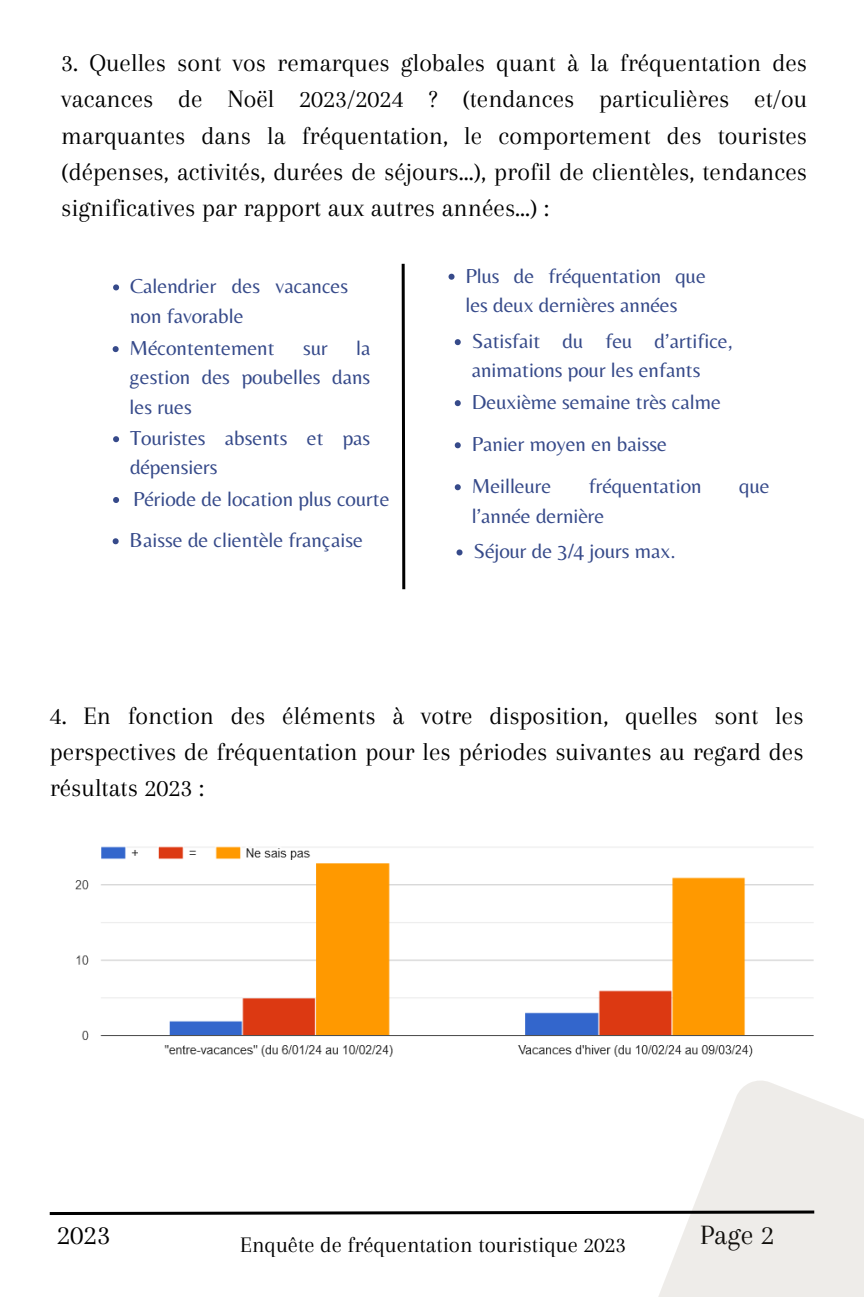
<style>
.page{position:relative;width:864px;height:1297px;background:#fff}
.page>*{position:absolute;margin:0;border:0;box-sizing:border-box;transform-origin:0 0}
.t1{font:29px "Arapey";color:#000}
.t2{font:26px/36px "Arapey";color:#000;text-align:justify}
.t3{font:23px "Arapey";color:#000}
.t4{font:21px/29.2px "Belleza";color:#364a8a}
</style>
<div class="page">
<svg style="left:659px;top:1081px;width:205px;height:215px;fill:#eeece9"></svg>
<svg style="left:49px;top:1208px;width:768px;height:8px"></svg>
<svg style="left:401px;top:263px;width:5px;height:327px"></svg>
<img style="left:75px;top:846px;width:739px;height:211px">
<svg style="left:449px;top:274px;width:6px;height:6px"></svg>
<svg style="left:113px;top:346px;width:6px;height:6px"></svg>
<svg style="left:113px;top:538px;width:6px;height:6px"></svg>
<svg style="left:113px;top:436px;width:6px;height:6px"></svg>
<svg style="left:113px;top:284px;width:6px;height:6px"></svg>
<svg style="left:455px;top:442px;width:6px;height:6px"></svg>
<svg style="left:455px;top:400px;width:6px;height:6px"></svg>
<svg style="left:457px;top:549px;width:6px;height:6px"></svg>
<svg style="left:455px;top:484px;width:6px;height:6px"></svg>
<svg style="left:455px;top:339px;width:6px;height:6px"></svg>
<svg style="left:113px;top:497px;width:6px;height:6px"></svg>
<p class="t2" style="left:61px;top:45px;width:747px">3. Quelles sont vos remarques globales quant à la fréquentation des vacances de Noël 2023/2024 ? (tendances particulières et/ou marquantes dans la fréquentation, le comportement des touristes (dépenses, activités, durées de séjours...), profil de clientèles, tendances significatives par rapport aux autres années...) :</p>
<p class="t4" style="left:130px;top:271px;width:220px">Calendrier des vacances non favorable</p>
<p class="t4" style="left:130px;top:333px;width:147px">Mécontentement</p>
<p class="t4" style="left:303px;top:333px;width:26px">sur</p>
<p class="t4" style="left:130px;top:333px;width:242px;text-align:justify;text-indent:227px">la gestion des poubelles dans les rues</p>
<p class="t4" style="left:130px;top:423px;width:242px">Touristes absents et pas dépensiers</p>
<p class="t4" style="left:133px;top:484px;width:258px">Période de location plus courte</p>
<p class="t4" style="left:130px;top:525px;width:235px">Baisse de clientèle française</p>
<p class="t4" style="left:465px;top:261px;width:242px">Plus de fréquentation que les deux dernières années</p>
<p class="t4" style="left:472px;top:326px;width:262px">Satisfait du feu d’artifice, animations pour les enfants</p>
<p class="t4" style="left:472px;top:387px;width:251px">Deuxième semaine très calme</p>
<p class="t4" style="left:472px;top:429px;width:197px">Panier moyen en baisse</p>
<p class="t4" style="left:472px;top:471px;width:81px">Meilleure</p>
<p class="t4" style="left:589px;top:471px;width:114px">fréquentation</p>
<p class="t4" style="left:739px;top:471px;width:32px">que</p>
<p class="t4" style="left:472px;top:500px;width:134px">l’année dernière</p>
<p class="t4" style="left:473px;top:536px;width:204px">Séjour de 3/4 jours max.</p>
<p class="t2" style="left:50px;top:697px;width:755px">4. En fonction des éléments à votre disposition, quelles sont les perspectives de fréquentation pour les périodes suivantes au regard des résultats 2023 :</p>
<p class="t1" style="left:57px;top:1218px;width:55px">2023</p>
<p class="t3" style="left:240px;top:1231px;width:387px">Enquête de fréquentation touristique 2023</p>
<p class="t1" style="left:700px;top:1218px;width:76px">Page 2</p>
</div>
